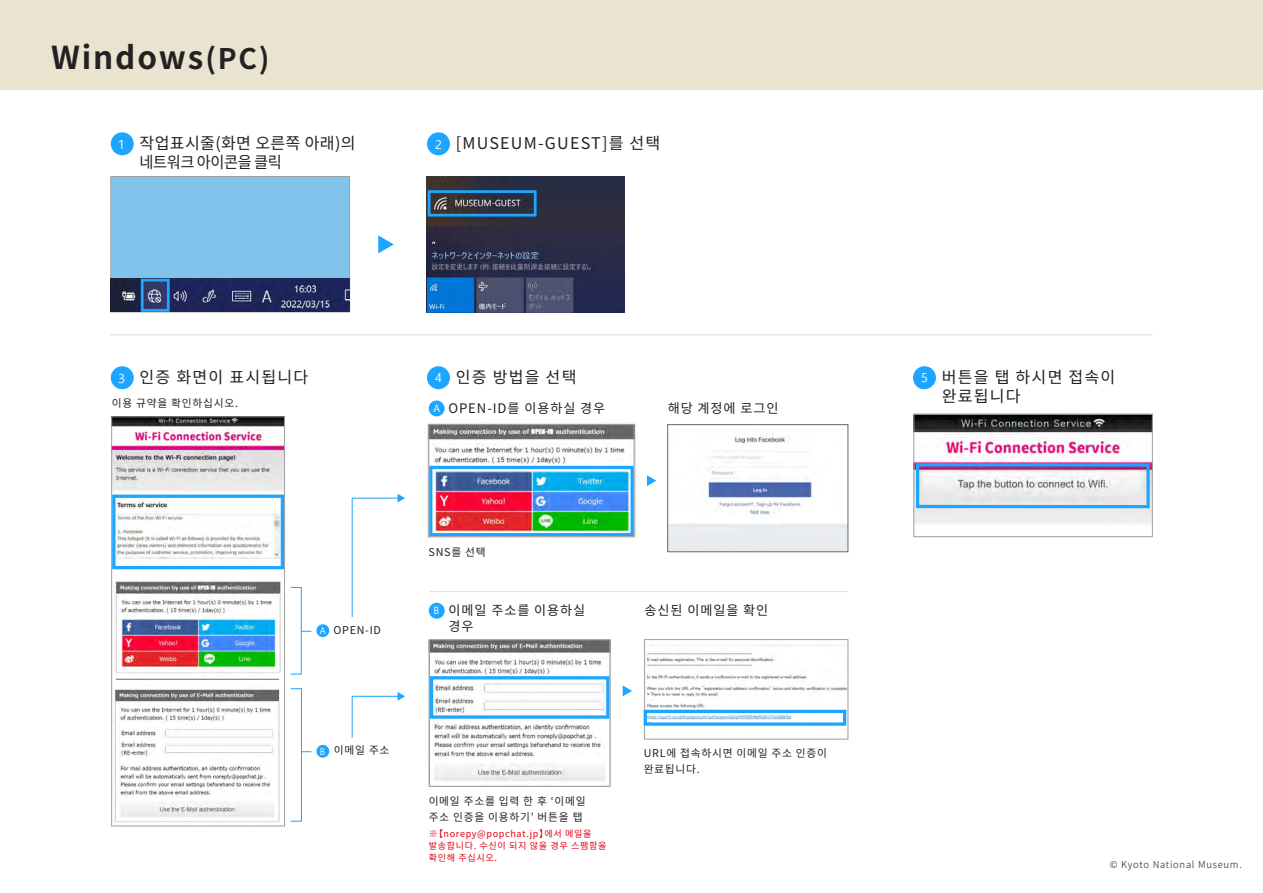
<style>
.page{position:relative;width:1263px;height:893px;background:#fff}
.page>*{position:absolute;margin:0;border:0;box-sizing:border-box;transform-origin:0 0}
.t1{font:700 31.5px "Noto Sans KR";letter-spacing:.06em;color:#222}
.t2{font:16.05px/19.4px "Noto Sans KR";letter-spacing:.075em;color:#222}
.t3{font:16.05px/19.4px "Noto Sans KR";letter-spacing:.02em;color:#222}
.t4{font:13.2px/15.8px "Noto Sans KR";letter-spacing:.07em;color:#222}
.t5{font:10.8px/16px "Noto Sans KR";letter-spacing:.07em;color:#222}
.t6{font:300 9.6px "Noto Sans JP";letter-spacing:.075em;color:#231815}
.t7{font:9.15px/12px "Noto Sans KR";letter-spacing:.07em;color:#e60012}
.s1{font-size:28.35px}
.s2{font-family:"Malgun Gothic";font-size:12.6px;color:#fff}
.s3{font-family:"Malgun Gothic";font-size:12.3px;color:#fff}
.s4{font-family:"Malgun Gothic";font-size:10.2px;color:#fff}
.s5{font-family:"Malgun Gothic";font-size:9.3px;color:#fff}
</style>
<div class="page">
<img style="left:669px;top:435px;width:177px;height:115px">
<div style="left:0;top:0;width:1263px;height:89px;background:#e9e3cf"></div>
<img style="left:427px;top:176px;width:197px;height:50px">
<div style="left:428px;top:190px;width:109px;height:27px;border:3px solid #1ea5ff"></div>
<img style="left:427px;top:226px;width:197px;height:86px">
<div style="left:111px;top:176px;width:239px;height:136px;background:#81c3ea"></div>
<div style="left:110px;top:176px;width:240px;height:136px;border:1px solid #9fa0a0"></div>
<img style="left:111px;top:279px;width:238px;height:33px">
<div style="left:141px;top:279px;width:29px;height:33px;border:3px solid #1ea5ff"></div>
<svg style="left:378px;top:235px;width:16px;height:18px"></svg>
<div style="left:111px;top:132px;width:23px;height:23px;background:#1ea5ff;border-radius:50%"></div>
<div style="left:427px;top:132px;width:23px;height:23px;background:#1ea5ff;border-radius:50%"></div>
<hr style="left:110px;top:334px;width:1043px;height:1px;background:#dbdbdb">
<div style="left:111px;top:366px;width:23px;height:23px;background:#1ea5ff;border-radius:50%"></div>
<div style="left:913px;top:366px;width:23px;height:23px;background:#1ea5ff;border-radius:50%"></div>
<div style="left:427px;top:366px;width:23px;height:23px;background:#1ea5ff;border-radius:50%"></div>
<img style="left:114px;top:688px;width:166px;height:135px">
<div style="left:316px;top:624px;width:13px;height:13px;background:#1ea5ff;border-radius:50%"></div>
<div style="left:290px;top:587px;width:12px;height:88px;border:1px solid #1ea5ff"></div>
<div style="left:290px;top:688px;width:12px;height:134px;border:1px solid #1ea5ff"></div>
<svg style="left:351px;top:494px;width:54px;height:123px"></svg>
<svg style="left:351px;top:692px;width:54px;height:46px"></svg>
<div style="left:316px;top:745px;width:13px;height:13px;background:#1ea5ff;border-radius:50%"></div>
<img style="left:113px;top:418px;width:170px;height:264px">
<hr style="left:116px;top:679px;width:163px;height:1px;background:#666">
<div style="left:111px;top:416px;width:174px;height:410px;border:1px solid #9fa0a0"></div>
<img style="left:915px;top:416px;width:236px;height:107px">
<div style="left:913px;top:414px;width:240px;height:123px;border:1px solid #9fa0a0"></div>
<div style="left:916px;top:463px;width:234px;height:45px;border:3px solid #1ea5ff"></div>
<img style="left:431px;top:641px;width:177px;height:140px">
<div style="left:429px;top:400px;width:16px;height:16px;background:#1ea5ff;border-radius:50%"></div>
<div style="left:667px;top:424px;width:181px;height:128px;border:1px solid #666"></div>
<div style="left:429px;top:603px;width:16px;height:16px;background:#1ea5ff;border-radius:50%"></div>
<img style="left:427px;top:423px;width:212px;height:114px">
<svg style="left:647px;top:475px;width:9px;height:11px"></svg>
<svg style="left:623px;top:685px;width:9px;height:11px"></svg>
<hr style="left:429px;top:591px;width:419px;height:1px;background:#dbdbdb">
<div style="left:429px;top:466px;width:205px;height:70px;border:3px solid #1ea5ff"></div>
<div style="left:430px;top:676px;width:179px;height:43px;border:3px solid #1ea5ff"></div>
<img style="left:646px;top:645px;width:200px;height:77px">
<div style="left:644px;top:639px;width:204px;height:101px;border:1px solid #9fa0a0"></div>
<div style="left:644px;top:710px;width:202px;height:16px;border:3px solid #1ea5ff"></div>
<div style="left:429px;top:639px;width:181px;height:148px;border:1px solid #9fa0a0"></div>
<div style="left:428px;top:424px;width:206px;height:113px;border:1px solid #9fa0a0"></div>
<div style="left:112px;top:495px;width:172px;height:74px;border:3px solid #1ea5ff"></div>
<h1 class="t1" style="left:51px;top:39px;width:220px">Windows<span class="s1">(PC)</span></h1>
<h2 class="t3" style="left:140px;top:134px;width:218px;text-indent:-21px"><span class="s2">1</span> 작업표시줄(화면 오른쪽 아래)의 네트워크 아이콘을 클릭</h2>
<h2 class="t2" style="left:435px;top:134px;width:227px"><span class="s3">2</span> [MUSEUM-GUEST]를 선택</h2>
<h2 class="t2" style="left:118px;top:368px;width:192px"><span class="s2">3</span> 인증 화면이 표시됩니다</h2>
<h2 class="t2" style="left:942px;top:368px;width:175px;text-indent:-21px"><span class="s3">5</span> 버튼을 탭 하시면 접속이 완료됩니다</h2>
<h2 class="t2" style="left:435px;top:368px;width:143px"><span class="s3">4</span> 인증 방법을 선택</h2>
<p class="t5" style="left:112px;top:395px;width:128px">이용 규약을 확인하십시오.</p>
<p class="t4" style="left:668px;top:401px;width:112px">해당 계정에 로그인</p>
<p class="t4" style="left:433px;top:401px;width:173px"><span class="s4">A</span> OPEN-ID를 이용하실 경우</p>
<p class="t5" style="left:320px;top:622px;width:63px"><span class="s5">A</span> OPEN-ID</p>
<p class="t5" style="left:429px;top:544px;width:59px">SNS를 선택</p>
<p class="t4" style="left:448px;top:603px;width:138px;text-indent:-15px"><span class="s4">B</span> 이메일 주소를 이용하실 경우</p>
<p class="t4" style="left:645px;top:603px;width:125px">송신된 이메일을 확인</p>
<p class="t5" style="left:320px;top:742px;width:71px"><span class="s5">B</span> 이메일 주소</p>
<p class="t5" style="left:429px;top:793px;width:159px">이메일 주소를 입력 한 후 ʻ이메일 주소 인증을 이용하기’ 버튼을 탭</p>
<p class="t7" style="left:429px;top:828px;width:179px">※【norepy@popchat.jp】에서 메일을 발송합니다. 수신이 되지 않을 경우 스팸함을 확인해 주십시오.</p>
<p class="t5" style="left:644px;top:745px;width:185px">URL에 접속하시면 이메일 주소 인증이 완료됩니다.</p>
<p class="t6" style="left:1110px;top:859px;width:133px">© Kyoto National Museum.</p>
</div>
